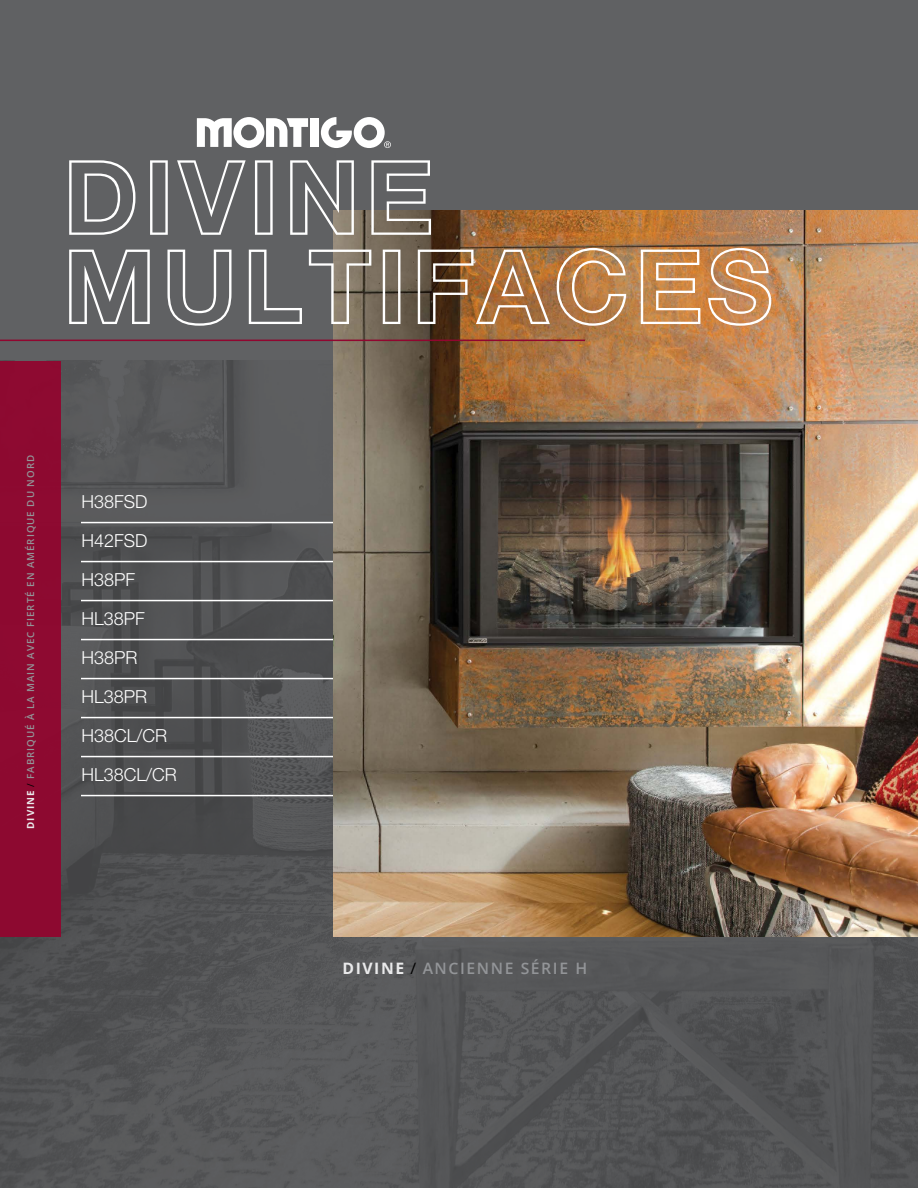
<style>
.page{position:relative;width:918px;height:1188px;background:#606163}
.page>*{position:absolute;margin:0;border:0;box-sizing:border-box;transform-origin:0 0}
.t1{font:104.25px/89.2px "Helvetica Neue LT Pro Bd Ou";letter-spacing:.04em;color:#fff}
.t2{font:300 18px/39px "Helvetica Neue LT Pro";color:#fff}
.t3{font:600 15.75px "Open Sans";letter-spacing:.1em;color:#939598}
.t4{font:600 9.75px "Open Sans";letter-spacing:.1em;color:#939598}
.s1{font-weight:700;color:#eaeaeb}
.s2{font-weight:400;color:#000}
</style>
<div class="page">
<img style="left:0;top:361px;width:918px;height:827px">
<img style="left:333px;top:211px;width:585px;height:726px">
<svg style="left:321px;top:117px;width:70px;height:31px"></svg>
<div style="left:311px;top:118px;width:8px;height:29px;background:#fff"></div>
<svg style="left:197px;top:117px;width:111px;height:31px"></svg>
<div style="left:0;top:361px;width:61px;height:576px;background:#91062f"></div>
<hr style="left:81px;top:522px;width:252px;height:1px;background:#fff">
<hr style="left:81px;top:561px;width:252px;height:1px;background:#fff">
<hr style="left:81px;top:600px;width:252px;height:1px;background:#fff">
<hr style="left:81px;top:639px;width:252px;height:1px;background:#fff">
<hr style="left:81px;top:678px;width:252px;height:1px;background:#fff">
<hr style="left:81px;top:717px;width:252px;height:1px;background:#fff">
<hr style="left:81px;top:756px;width:252px;height:1px;background:#fff">
<hr style="left:81px;top:795px;width:252px;height:1px;background:#fff">
<hr style="left:0;top:340px;width:585px;height:1px;background:#91062f">
<h1 class="t1" style="left:62px;top:150px;width:713px">DIVINE<br>MULTIFACES</h1>
<p class="t4" style="left:24px;top:829px;width:375px;rotate:-90deg"><span class="s1">DIVINE</span> <span class="s2">/</span> FABRIQUÉ À LA MAIN AVEC FIERTÉ EN AMÉRIQUE DU NORD</p>
<p class="t2" style="left:82px;top:482px;width:97px">H38FSD<br>H42FSD<br>H38PF<br>HL38PF<br>H38PR<br>HL38PR<br>H38CL/CR<br>HL38CL/CR</p>
<p class="t3" style="left:342px;top:957px;width:246px"><span class="s1">DIVINE</span> <span class="s2">/</span> ANCIENNE SÉRIE H</p>
</div>
